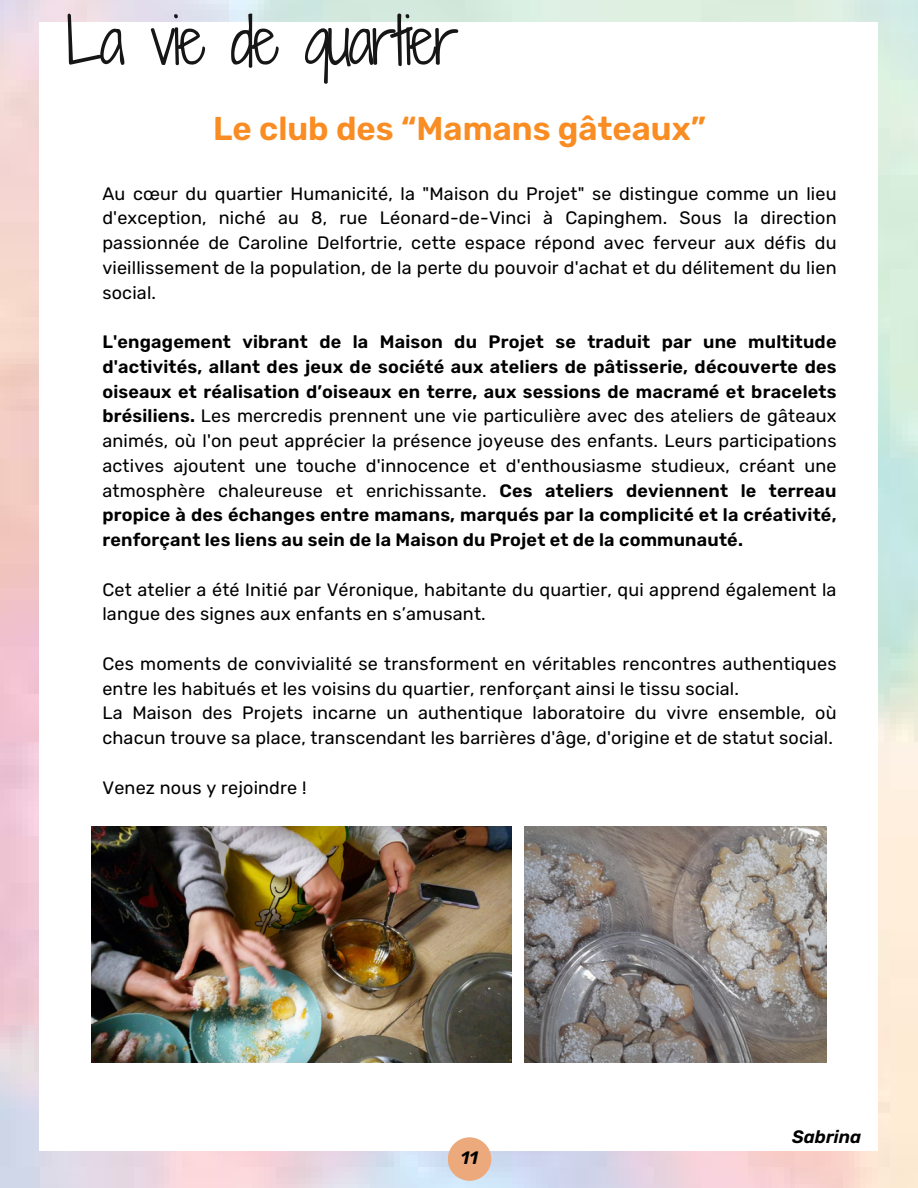
<style>
.page{position:relative;width:918px;height:1188px;background:#fff}
.page>*{position:absolute;margin:0;border:0;box-sizing:border-box;transform-origin:0 0}
.t1{font:61.5px "Shadows Into Light Two";letter-spacing:-.05em;color:#161616}
.t2{font:600 33px "Rubik";color:#f98c22}
.t3{font:18px/24.8px "Rubik";letter-spacing:.01em;color:#000}
.t4{font:600 18px/24.8px "Rubik";letter-spacing:.01em;color:#000;text-align:justify}
.t5{font:italic 600 18px "Rubik";color:#000}
.s1{font-weight:400}
</style>
<div class="page">
<img style="left:92px;top:826px;width:419px;height:236px">
<img style="left:524px;top:826px;width:303px;height:236px">
<div style="left:448px;top:1137px;width:43px;height:44px;background:#eca97c;border-radius:50%"></div>
<p class="t1" style="left:66px;top:-4px;width:395px">La vie de quartier</p>
<p class="t2" style="left:213px;top:110px;width:494px">Le club des “Mamans gâteaux”</p>
<h1 class="t3" style="left:102px;top:181px;width:736px;text-align:justify">Au cœur du quartier Humanicité, la "Maison du Projet" se distingue comme un lieu d'exception, niché au 8, rue Léonard-de-Vinci à Capinghem. Sous la direction passionnée de Caroline Delfortrie, cette espace répond avec ferveur aux défis du vieillissement de la population, de la perte du pouvoir d'achat et du délitement du lien social.</h1>
<h2 class="t4" style="left:102px;top:330px;width:736px">L'engagement vibrant de la Maison du Projet se traduit par une multitude d'activités, allant des jeux de société aux ateliers de pâtisserie, découverte des oiseaux et réalisation d’oiseaux en terre, aux sessions de macramé et bracelets brésiliens. <span class="s1">Les mercredis prennent une vie particulière avec des ateliers de gâteaux animés, où l'on peut apprécier la présence joyeuse des enfants. Leurs participations actives ajoutent une touche d'innocence et d'enthousiasme studieux, créant une atmosphère chaleureuse et enrichissante.</span> Ces ateliers deviennent le terreau propice à des échanges entre mamans, marqués par la complicité et la créativité, renforçant les liens au sein de la Maison du Projet et de la communauté.</h2>
<p class="t3" style="left:102px;top:577px;width:736px">Cet atelier a été Initié par Véronique, habitante du quartier, qui apprend également la langue des signes aux enfants en s’amusant.</p>
<p class="t3" style="left:102px;top:651px;width:736px">Ces moments de convivialité se transforment en véritables rencontres authentiques entre les habitués et les voisins du quartier, renforçant ainsi le tissu social.</p>
<p class="t3" style="left:102px;top:701px;width:736px">La Maison des Projets incarne un authentique laboratoire du vivre ensemble, où chacun trouve sa place, transcendant les barrières d'âge, d'origine et de statut social.</p>
<p class="t3" style="left:102px;top:775px;width:206px">Venez nous y rejoindre !</p>
<p class="t5" style="left:461px;top:1147px;width:19px">11</p>
<p class="t5" style="left:792px;top:1126px;width:71px">Sabrina</p>
</div>
